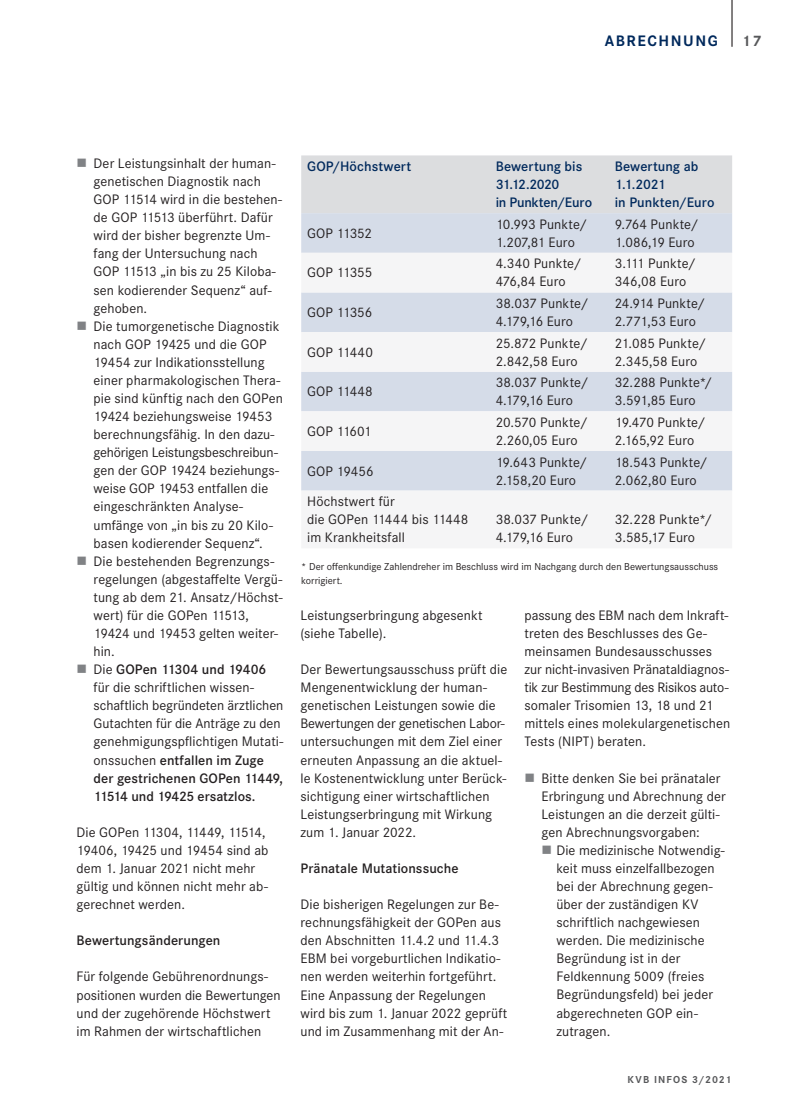
<style>
.page{position:relative;width:808px;height:1106px;background:#fff}
.page>*{position:absolute;margin:0;border:0;box-sizing:border-box;transform-origin:0 0}
.t1{font:700 15.75px "Corporate S";letter-spacing:.1em;color:#00295c}
.t2{font:700 15.75px "Corporate S";color:#57585a}
.t3{font:14.25px/18px "Corporate S";letter-spacing:.005em;color:#231f20}
.t4{font:600 14.25px/18px "Corporate S";letter-spacing:.005em;color:#00295c}
.t5{font:600 14.25px "Corporate S";letter-spacing:.005em;color:#231f20}
.t6{font:14.25px "Corporate S";letter-spacing:-.015em;color:#231f20}
.t7{font:14.25px "Corporate S";letter-spacing:-.025em;color:#231f20}
.t8{font:10.5px/13.8px "Corporate S";color:#231f20}
.t9{font:700 10.5px "Corporate S";letter-spacing:.11em;color:#57585a}
.s1{font-weight:600}
</style>
<div class="page">
<hr style="left:731px;top:0;width:1px;height:47px;background:#231f20">
<div style="left:301px;top:155px;width:431px;height:58px;background:#dcdddf"></div>
<div style="left:301px;top:213px;width:431px;height:40px;background:#d5dce8"></div>
<svg style="left:301px;top:292px;width:431px;height:199px;fill:#d5dce8"></svg>
<p class="t1" style="left:605px;top:30px;width:115px">ABRECHNUNG</p>
<p class="t2" style="left:742px;top:30px;width:21px">17</p>
<p class="t3" style="left:94px;top:154px;width:191px">Der Leistungsinhalt der human&shy;genetischen Diagnostik nach<br>GOP 11514 wird in die bestehen&shy;de GOP 11513 überführt. Dafür wird der bisher begrenzte Um&shy;fang der Untersuchung nach<br>GOP 11513 „in bis zu 25 Kiloba&shy;sen kodierender Sequenz“ auf&shy;gehoben.<br>Die tumorgenetische Diagnostik nach GOP 19425 und die GOP<br>19454 zur Indikationsstellung einer pharmakologischen Thera&shy;pie sind künftig nach den GOPen<br>19424 beziehungsweise 19453 berechnungsfähig. In den dazu&shy;gehörigen Leistungsbeschreibun&shy;gen der GOP 19424 beziehungs&shy;weise GOP 19453 entfallen die eingeschränkten Analyse&shy;umfänge von „in bis zu 20 Kilo&shy;basen kodierender Sequenz“.<br>Die bestehenden Begrenzungs&shy;regelungen (abgestaffelte Vergü&shy;tung ab dem 21. Ansatz/Höchst&shy;wert) für die GOPen 11513,<br>19424 und 19453 gelten weiter&shy;hin.<br>Die <span class="s1">GOPen 11304 und 19406 </span>für die schriftlichen wissen&shy;schaftlich begründeten ärztlichen<br>Gutachten für die Anträge zu den genehmigungspflichtigen Mutati&shy;onssuchen <span class="s1">entfallen im Zuge der gestrichenen GOPen 11449,<br>11514 und 19425 ersatzlos.</span></p>
<p class="t3" style="left:77px;top:822px;width:193px">Die GOPen 11304, 11449, 11514,<br>19406, 19425 und 19454 sind ab dem 1. Januar 2021 nicht mehr gültig und können nicht mehr ab&shy;gerechnet werden.</p>
<p class="t5" style="left:77px;top:931px;width:145px">Bewertungsänderungen</p>
<p class="t3" style="left:77px;top:967px;width:206px">Für folgende Gebührenordnungs&shy;positionen wurden die Bewertungen und der zugehörende Höchstwert im Rahmen der wirtschaftlichen</p>
<p class="t4" style="left:307px;top:157px;width:105px">GOP/Höchstwert</p>
<p class="t4" style="left:496px;top:157px;width:98px">Bewertung bis<br>31.12.2020<br>in Punkten/Euro</p>
<p class="t4" style="left:615px;top:157px;width:101px">Bewertung ab<br>1.1.2021<br>in Punkten/Euro</p>
<p class="t6" style="left:307px;top:224px;width:66px">GOP 11352</p>
<p class="t3" style="left:496px;top:214px;width:93px">10.993 Punkte/<br>1.207,81 Euro</p>
<p class="t3" style="left:615px;top:214px;width:85px">9.764 Punkte/<br>1.086,19 Euro</p>
<p class="t3" style="left:307px;top:263px;width:67px">GOP 11355</p>
<p class="t3" style="left:496px;top:254px;width:87px">4.340 Punkte/<br>476,84 Euro</p>
<p class="t3" style="left:615px;top:254px;width:83px">3.111 Punkte/<br>346,08 Euro</p>
<p class="t3" style="left:307px;top:303px;width:67px">GOP 11356</p>
<p class="t3" style="left:496px;top:294px;width:94px">38.037 Punkte/<br>4.179,16 Euro</p>
<p class="t3" style="left:615px;top:294px;width:92px">24.914 Punkte/<br>2.771,53 Euro</p>
<p class="t3" style="left:307px;top:342px;width:67px">GOP 11440</p>
<p class="t3" style="left:496px;top:333px;width:94px">25.872 Punkte/<br>2.842,58 Euro</p>
<p class="t3" style="left:615px;top:333px;width:93px">21.085 Punkte/<br>2.345,58 Euro</p>
<p class="t3" style="left:307px;top:382px;width:67px">GOP 11448</p>
<p class="t3" style="left:496px;top:373px;width:94px">38.037 Punkte/<br>4.179,16 Euro</p>
<p class="t3" style="left:615px;top:373px;width:99px">32.288 Punkte*/<br>3.591,85 Euro</p>
<p class="t7" style="left:307px;top:422px;width:66px">GOP 11601</p>
<p class="t3" style="left:496px;top:412px;width:94px">20.570 Punkte/<br>2.260,05 Euro</p>
<p class="t3" style="left:615px;top:412px;width:92px">19.470 Punkte/<br>2.165,92 Euro</p>
<p class="t3" style="left:307px;top:461px;width:68px">GOP 19456</p>
<p class="t3" style="left:496px;top:452px;width:93px">19.643 Punkte/<br>2.158,20 Euro</p>
<p class="t3" style="left:615px;top:452px;width:94px">18.543 Punkte/<br>2.062,80 Euro</p>
<p class="t3" style="left:307px;top:492px;width:163px">Höchstwert für<br>die GOPen 11444 bis 11448 im Krankheitsfall</p>
<p class="t3" style="left:496px;top:510px;width:94px">38.037 Punkte/<br>4.179,16 Euro</p>
<p class="t3" style="left:615px;top:510px;width:99px">32.228 Punkte*/<br>3.585,17 Euro</p>
<p class="t8" style="left:301px;top:559px;width:418px">* Der offenkundige Zahlendreher im Beschluss wird im Nachgang durch den Bewertungsausschuss korrigiert.</p>
<p class="t3" style="left:300px;top:605px;width:184px">Leistungserbringung abgesenkt (siehe Tabelle).</p>
<p class="t3" style="left:300px;top:660px;width:208px">Der Bewertungsausschuss prüft die Mengenentwicklung der human&shy;genetischen Leistungen sowie die Bewertungen der genetischen Labor&shy;untersuchungen mit dem Ziel einer erneuten Anpassung an die aktuel&shy;le Kostenentwicklung unter Berück&shy;sichtigung einer wirtschaftlichen Leistungserbringung mit Wirkung zum 1. Januar 2022.</p>
<p class="t5" style="left:300px;top:858px;width:160px">Pränatale Mutationssuche</p>
<p class="t3" style="left:300px;top:894px;width:208px">Die bisherigen Regelungen zur Be&shy;rechnungsfähigkeit der GOPen aus den Abschnitten 11.4.2 und 11.4.3<br>EBM bei vorgeburtlichen Indikatio&shy;nen werden weiterhin fortgeführt.<br>Eine Anpassung der Regelungen wird bis zum 1. Januar 2022 geprüft und im Zusammenhang mit der An-</p>
<p class="t3" style="left:524px;top:605px;width:207px">passung des EBM nach dem Inkraft&shy;treten des Beschlusses des Ge&shy;meinsamen Bundesausschusses zur nicht-invasiven Pränataldiagnos&shy;tik zur Bestimmung des Risikos auto&shy;somaler Trisomien 13, 18 und 21 mittels eines molekulargenetischen<br>Tests (NIPT) beraten.</p>
<p class="t3" style="left:541px;top:768px;width:186px">Bitte denken Sie bei pränataler<br>Erbringung und Abrechnung der<br>Leistungen an die derzeit gülti&shy;gen Abrechnungsvorgaben:</p>
<p class="t3" style="left:556px;top:840px;width:170px">Die medizinische Notwendig&shy;keit muss einzelfallbezogen bei der Abrechnung gegen&shy;über der zuständigen KV schriftlich nachgewiesen werden. Die medizinische<br>Begründung ist in der<br>Feldkennung 5009 (freies<br>Begründungsfeld) bei jeder abgerechneten GOP ein&shy;zutragen.</p>
<p class="t9" style="left:627px;top:1072px;width:105px">KVB INFOS 3/2021</p>
</div>
